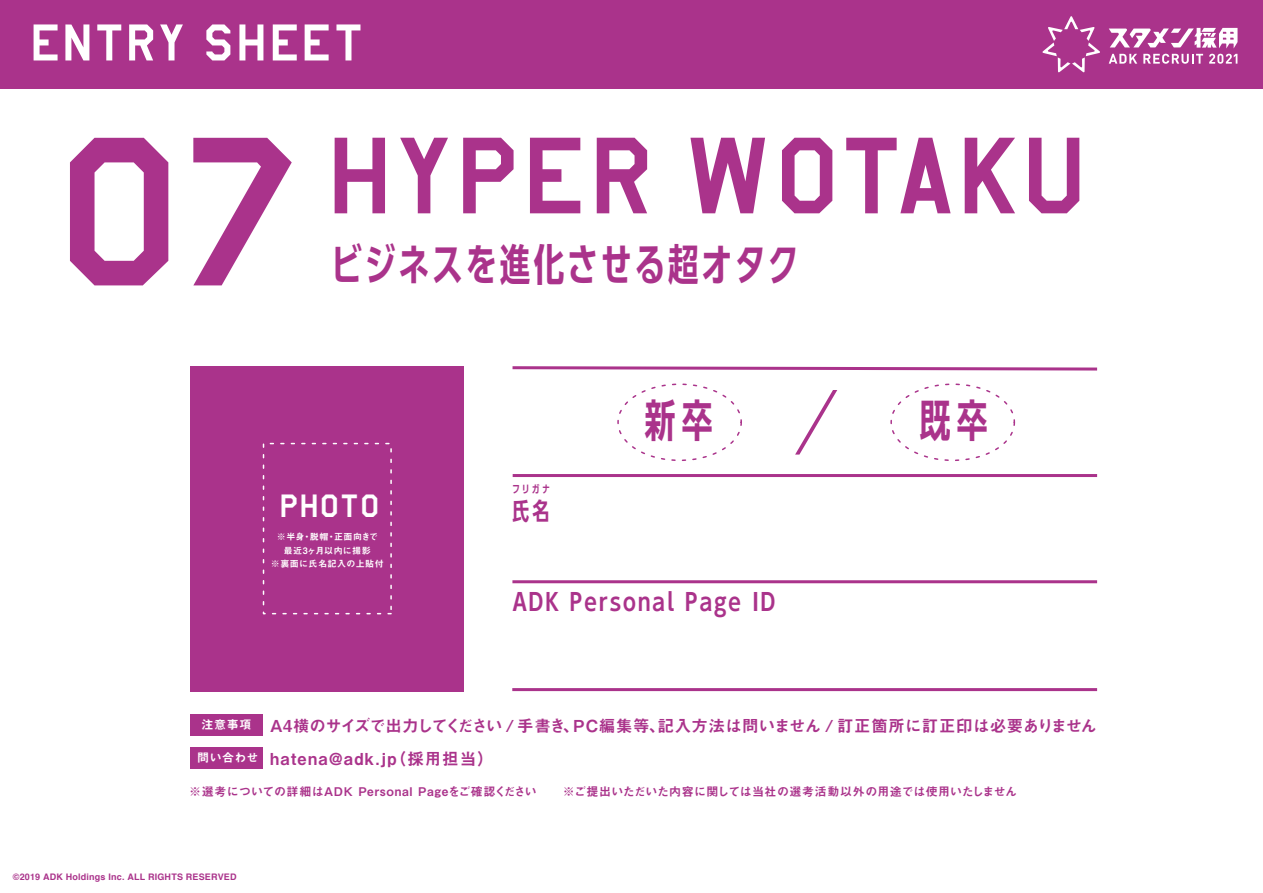
<style>
.page{position:relative;width:1263px;height:893px;background:#fff}
.page>*{position:absolute;margin:0;border:0;box-sizing:border-box;transform-origin:0 0}
.t1{font:246px "Amarillo USAF";color:#aa338b}
.t2{font:126px "Amarillo USAF";letter-spacing:.01em;color:#aa338b}
.t3{font:60px "Amarillo USAF";letter-spacing:.03em;color:#fff}
.t4{font:44.1px "UD Shin Go C Osez Pr 6 De B";color:#aa338b}
.t5{font:43.5px "UD Shin Go C Osez Pr 6 De B";letter-spacing:.075em;color:#aa338b}
.t6{font:37.5px "Amarillo USAF";letter-spacing:.035em;color:#fff}
.t7{font:23.85px "UD Shin Go C Osez Pr 6 De B";letter-spacing:.06em;color:#aa338b}
.t8{font:16.5px/33px "Midashi Go Pro MB31";letter-spacing:.015em;color:#aa338b}
.t9{font:12px "Midashi Go Pro MB31";letter-spacing:.03em;color:#aa338b}
.t10{font:12px "Midashi Go Pro MB31";letter-spacing:.03em;color:#fff}
.t11{font:10.5px "UD Shin Go C Osez Pr 6 De B";color:#aa338b}
.t12{font:700 9px "Helvetica";letter-spacing:.02em;color:#aa338b}
.t13{font:9px/13.5px "Midashi Go Pro MB31";letter-spacing:.05em;color:#fff;text-align:center}
</style>
<div class="page">
<div style="left:0;top:0;width:1263px;height:88px;background:#aa338b"></div>
<svg style="left:1042px;top:16px;width:58px;height:56px"></svg>
<svg style="left:1109px;top:28px;width:128px;height:36px"></svg>
<div style="left:190px;top:366px;width:274px;height:325px;background:#aa338b"></div>
<svg style="left:512px;top:366px;width:586px;height:5px"></svg>
<hr style="left:513px;top:474px;width:584px;height:3px;background:#aa338b">
<hr style="left:512px;top:580px;width:585px;height:3px;background:#aa338b">
<hr style="left:512px;top:688px;width:585px;height:3px;background:#aa338b">
<div style="left:190px;top:714px;width:73px;height:21px;background:#aa338b"></div>
<div style="left:190px;top:747px;width:73px;height:21px;background:#aa338b"></div>
<div style="left:617px;top:383px;width:125px;height:78px;border:2px dashed #aa338b;border-radius:50%"></div>
<div style="left:890px;top:383px;width:125px;height:78px;border:2px dashed #aa338b;border-radius:50%"></div>
<svg style="left:795px;top:390px;width:42px;height:65px"></svg>
<h3 class="t3" style="left:31px;top:12px;width:334px">ENTRY SHEET</h3>
<h1 class="t1" style="left:58px;top:89px;width:248px">07</h1>
<h2 class="t2" style="left:328px;top:113px;width:759px">HYPER WOTAKU</h2>
<h3 class="t5" style="left:332px;top:230px;width:468px">ビジネスを進化させる超オタク</h3>
<h3 class="t4" style="left:645px;top:385px;width:69px">新卒</h3>
<h3 class="t4" style="left:920px;top:385px;width:69px">既卒</h3>
<h3 class="t6" style="left:280px;top:487px;width:101px">PHOTO</h3>
<p class="t13" style="left:271px;top:529px;width:114px">※半身・脱帽・正面向きで<br>最近3ヶ月以内に撮影<br>※裏面に氏名記入の上貼付</p>
<p class="t11" style="left:512px;top:481px;width:39px">フリガナ</p>
<h3 class="t7" style="left:512px;top:492px;width:38px">氏名</h3>
<h3 class="t7" style="left:512px;top:583px;width:265px">ADK Personal Page ID</h3>
<h3 class="t8" style="left:270px;top:707px;width:828px">A4横のサイズで出力してください / 手書き、PC編集等、記入方法は問いません / 訂正箇所に訂正印は必要ありませんhatena@adk.jp（採用担当）</h3>
<p class="t9" style="left:189px;top:782px;width:830px">※選考についての詳細はADK Personal Pageをご確認ください　　※ご提出いただいた内容に関しては当社の選考活動以外の用途では使用いたしません</p>
<p class="t10" style="left:201px;top:715px;width:52px">注意事項</p>
<p class="t10" style="left:197px;top:748px;width:63px">問い合わせ</p>
<p class="t12" style="left:13px;top:873px;width:225px">©2019 ADK Holdings Inc. ALL RIGHTS RESERVED</p>
</div>
